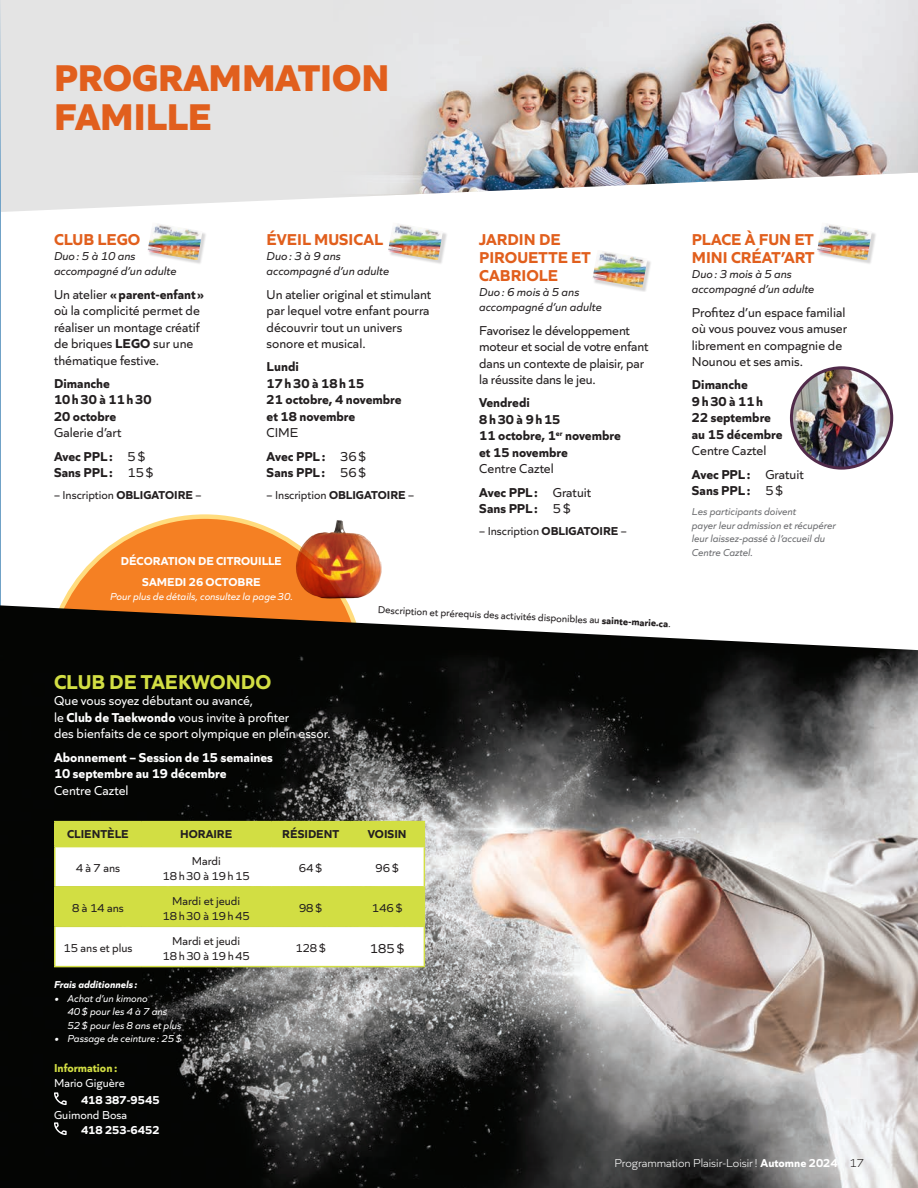
<style>
.page{position:relative;width:918px;height:1188px;background:#fff}
.page>*{position:absolute;margin:0;border:0;box-sizing:border-box;transform-origin:0 0}
.t1{font:800 39px/39px "Quiet Sans";color:#e15f1d}
.t2{font:700 21px "Quiet Sans";color:#d2de43}
.t3{font:700 16.5px/18px "Quiet Sans";color:#e15f1d}
.t4{font:13.5px/16.5px "Quiet Sans";color:#231f20}
.t5{font:700 13.5px/16.5px "Quiet Sans";color:#231f20}
.t6{font:13.5px/16.5px "Quiet Sans";color:#fff}
.t7{font:700 13.5px/16.5px "Quiet Sans";color:#fff}
.t8{font:12px/15px "Quiet Sans";color:#231f20;text-align:center}
.t9{font:italic 12px/15px "Quiet Sans";color:#231f20}
.t10{font:700 12px/21.1px "Quiet Sans";color:#fff;text-align:center}
.t11{font:300 12px "Quiet Sans";color:#fff}
.t12{font:700 12px "Quiet Sans";color:#231f20}
.t13{font:12px "Quiet Sans";color:#fff}
.t14{font:700 12px "Quiet Sans";color:#d2de43}
.t15{font:italic 10.5px/13.5px "Quiet Sans";color:#fff}
.t16{font:italic 10.5px/13.5px "Quiet Sans";color:#6c6d70}
.t17{font:10.5px "Quiet Sans";color:#231f20}
.t18{font:italic 700 10.5px "Quiet Sans";color:#fff}
.s1{font-weight:700}
.s2{font-weight:400}
.s3{color:#231f20}
</style>
<div class="page">
<div style="left:47px;top:517px;width:316px;height:315px;background:#f58023;border-radius:50%"></div>
<hr style="left:0;top:0;width:1px;height:675px;background:#70a2c7">
<img style="left:791px;top:368px;width:101px;height:100px;border-radius:50px">
<div style="left:790px;top:366px;width:103px;height:104px;border:3px solid #512a4a;border-radius:50%"></div>
<div style="left:0;top:0;width:333px;height:212px;background:#e4e4e4"></div>
<img style="left:333px;top:0;width:585px;height:198px">
<img style="left:0;top:605px;width:918px;height:583px">
<div style="left:149px;top:223px;width:58px;height:42px;background:#231f20;opacity:.18"></div>
<img style="left:147px;top:223px;width:55px;height:37px">
<div style="left:389px;top:223px;width:58px;height:42px;background:#231f20;opacity:.18"></div>
<img style="left:388px;top:223px;width:55px;height:37px">
<div style="left:818px;top:223px;width:58px;height:42px;background:#231f20;opacity:.18"></div>
<img style="left:817px;top:223px;width:55px;height:37px">
<div style="left:594px;top:251px;width:58px;height:41px;background:#231f20;opacity:.18"></div>
<img style="left:592px;top:251px;width:55px;height:37px">
<svg style="left:56px;top:847px;width:368px;height:119px"></svg>
<div style="left:56px;top:887px;width:368px;height:39px;background:#d2de43"></div>
<hr style="left:54px;top:821px;width:87px;height:1px;background:#d2de43">
<hr style="left:54px;top:822px;width:2px;height:24px;background:#d2de43">
<hr style="left:141px;top:821px;width:130px;height:1px;background:#d2de43">
<hr style="left:271px;top:821px;width:79px;height:1px;background:#d2de43">
<hr style="left:350px;top:821px;width:75px;height:1px;background:#d2de43">
<div style="left:56px;top:822px;width:369px;height:24px;background:#d2de43"></div>
<hr style="left:56px;top:886px;width:85px;height:1px;background:#d2de43">
<hr style="left:141px;top:886px;width:130px;height:1px;background:#d2de43">
<hr style="left:271px;top:886px;width:79px;height:1px;background:#d2de43">
<hr style="left:350px;top:886px;width:74px;height:1px;background:#d2de43">
<hr style="left:56px;top:926px;width:85px;height:1px;background:#d2de43">
<hr style="left:141px;top:926px;width:130px;height:1px;background:#d2de43">
<hr style="left:271px;top:926px;width:79px;height:1px;background:#d2de43">
<hr style="left:350px;top:926px;width:74px;height:1px;background:#d2de43">
<hr style="left:54px;top:846px;width:87px;height:1px;background:#d2de43">
<hr style="left:54px;top:847px;width:2px;height:40px;background:#d2de43">
<hr style="left:141px;top:846px;width:130px;height:1px;background:#d2de43">
<hr style="left:271px;top:846px;width:79px;height:1px;background:#d2de43">
<hr style="left:350px;top:846px;width:75px;height:1px;background:#d2de43">
<hr style="left:424px;top:847px;width:1px;height:40px;background:#d2de43">
<hr style="left:54px;top:887px;width:2px;height:40px;background:#d2de43">
<hr style="left:424px;top:887px;width:1px;height:40px;background:#d2de43">
<hr style="left:54px;top:927px;width:2px;height:39px;background:#d2de43">
<hr style="left:424px;top:927px;width:1px;height:39px;background:#d2de43">
<hr style="left:54px;top:966px;width:87px;height:1px;background:#d2de43">
<hr style="left:141px;top:966px;width:130px;height:1px;background:#d2de43">
<hr style="left:271px;top:966px;width:79px;height:1px;background:#d2de43">
<hr style="left:350px;top:966px;width:75px;height:1px;background:#d2de43">
<svg style="left:54px;top:1092px;width:13px;height:13px"></svg>
<svg style="left:54px;top:1122px;width:13px;height:13px"></svg>
<img style="left:275px;top:520px;width:107px;height:80px">
<h1 class="t1" style="left:54px;top:55px;width:337px">PROGRAMMATION<br>FAMILLE</h1>
<p class="t3" style="left:54px;top:229px;width:88px">CLUB LEGO</p>
<p class="t9" style="left:54px;top:248px;width:124px">Duo: 5 à 10 ans accompagné d’un adulte</p>
<p class="t4" style="left:54px;top:285px;width:152px">Un atelier <span class="s1">«parent-enfant» </span>où la complicité permet de réaliser un montage créatif de briques <span class="s1">LEGO</span> sur une thématique festive.</p>
<p class="t5" style="left:54px;top:374px;width:99px">Dimanche<br>10h30 à 11h30<br>20 octobre</p>
<p class="t4" style="left:54px;top:420px;width:93px;line-height:23.2px">Galerie d’art<br><span class="s1">Avec PPL:</span> 5$</p>
<p class="t5" style="left:54px;top:463px;width:101px">Sans PPL: <span class="s2">15$</span></p>
<p class="t8" style="left:54px;top:486px;width:149px">– Inscription <span class="s1">OBLIGATOIRE</span> –</p>
<p class="t3" style="left:267px;top:229px;width:118px">ÉVEIL MUSICAL</p>
<p class="t9" style="left:267px;top:248px;width:124px">Duo: 3 à 9 ans accompagné d’un adulte</p>
<p class="t4" style="left:267px;top:285px;width:166px">Un atelier original et stimulant par lequel votre enfant pourra découvrir tout un univers sonore et musical.</p>
<p class="t5" style="left:267px;top:357px;width:137px">Lundi<br>17h30 à 18h15<br>21 octobre, 4 novembre et 18 novembre</p>
<p class="t5" style="left:267px;top:420px;width:101px;line-height:23.2px"><span class="s2">CIME<br></span>Avec PPL: <span class="s2">36$</span></p>
<p class="t5" style="left:267px;top:463px;width:101px">Sans PPL: <span class="s2">56$</span></p>
<p class="t8" style="left:267px;top:486px;width:149px">– Inscription <span class="s1">OBLIGATOIRE</span> –</p>
<p class="t10" style="left:121px;top:549px;width:163px">DÉCORATION DE CITROUILLE<br>SAMEDI 26 OCTOBRE</p>
<p class="t15" style="left:110px;top:589px;width:184px">Pour plus de détails, consultez la page 30.</p>
<p class="t3" style="left:479px;top:229px;width:113px">JARDIN DE<br>PIROUETTE ET<br>CABRIOLE</p>
<p class="t9" style="left:479px;top:284px;width:124px">Duo: 6 mois à 5 ans accompagné d’un adulte</p>
<p class="t4" style="left:479px;top:321px;width:171px">Favorisez le développement moteur et social de votre enfant dans un contexte de plaisir, par la réussite dans le jeu.</p>
<p class="t5" style="left:479px;top:393px;width:143px">Vendredi<br>8h30 à 9h15<br>11 octobre, 1<sup>er</sup> novembre et 15 novembre</p>
<p class="t4" style="left:479px;top:456px;width:114px;line-height:23.2px">Centre Caztel<br><span class="s1">Avec PPL:</span> Gratuit</p>
<p class="t5" style="left:479px;top:499px;width:93px">Sans PPL: <span class="s2">5$</span></p>
<p class="t8" style="left:479px;top:522px;width:149px">– Inscription <span class="s1">OBLIGATOIRE</span> –</p>
<p class="t17" style="left:378px;top:601px;width:295px;rotate:3deg">Description et prérequis des activités disponibles au <span class="s1">sainte-marie.ca</span>.</p>
<h2 class="t2" style="left:54px;top:665px;width:219px">CLUB DE TAEKWONDO</h2>
<p class="t6" style="left:54px;top:692px;width:278px">Que vous soyez débutant ou avancé,<br>le <span class="s1">Club de Taekwondo</span> vous invite à profiter<br>des bienfaits de ce sport olympique en plein essor.</p>
<p class="t7" style="left:54px;top:748px;width:220px">Abonnement – Session de 15 semaines<br>10 septembre au 19 décembre</p>
<p class="t6" style="left:54px;top:781px;width:76px">Centre Caztel</p>
<p class="t12" style="left:67px;top:825px;width:63px">CLIENTÈLE</p>
<p class="t12" style="left:180px;top:825px;width:54px">HORAIRE</p>
<p class="t12" style="left:282px;top:825px;width:58px">RÉSIDENT</p>
<p class="t12" style="left:368px;top:825px;width:40px">VOISIN</p>
<p class="t8" style="left:76px;top:860px;width:46px">4 à 7 ans</p>
<p class="t8" style="left:163px;top:852px;width:89px">Mardi<br>18h30 à 19h15</p>
<p class="t8" style="left:299px;top:860px;width:25px">64$</p>
<p class="t8" style="left:376px;top:860px;width:25px">96$</p>
<p class="t8" style="left:72px;top:900px;width:53px">8 à 14 ans</p>
<p class="t8" style="left:163px;top:892px;width:89px">Mardi et jeudi<br>18h30 à 19h45</p>
<p class="t8" style="left:299px;top:900px;width:25px">98$</p>
<p class="t8" style="left:372px;top:900px;width:32px">146$</p>
<p class="t8" style="left:63px;top:940px;width:70px">15 ans et plus</p>
<p class="t8" style="left:163px;top:932px;width:89px">Mardi et jeudi<br>18h30 à 19h45</p>
<p class="t8" style="left:295px;top:940px;width:32px">128$</p>
<p class="t4" style="left:370px;top:939px;width:36px">185$</p>
<p class="t18" style="left:54px;top:977px;width:85px">Frais additionnels :</p>
<p class="t15" style="left:68px;top:991px;width:115px;text-indent:-14px"><span class="s1">•</span> Achat d’un kimono<br>40$ pour les 4 à 7 ans<br>52$ pour les 8 ans et plus</p>
<p class="t15" style="left:54px;top:1031px;width:129px"><span class="s1">•</span> Passage de ceinture: 25$</p>
<p class="t14" style="left:54px;top:1059px;width:65px">Information:</p>
<p class="t13" style="left:54px;top:1075px;width:72px">Mario Giguère</p>
<p class="t10" style="left:81px;top:1088px;width:80px">418 387-9545</p>
<p class="t13" style="left:54px;top:1106px;width:75px">Guimond Bosa</p>
<p class="t10" style="left:81px;top:1118px;width:80px">418 253-6452</p>
<p class="t3" style="left:692px;top:229px;width:124px">PLACE À FUN ET<br>MINI CRÉAT’ART</p>
<p class="t9" style="left:692px;top:266px;width:124px">Duo: 3 mois à 5 ans accompagné d’un adulte</p>
<p class="t4" style="left:692px;top:303px;width:157px">Profitez d’un espace familial où vous pouvez vous amuser librement en compagnie de<br>Nounou et ses amis.</p>
<p class="t5" style="left:692px;top:375px;width:92px">Dimanche<br>9h30 à 11h<br>22 septembre au 15 décembre</p>
<p class="t4" style="left:692px;top:438px;width:114px;line-height:23.2px">Centre Caztel<br><span class="s1">Avec PPL:</span> Gratuit</p>
<p class="t5" style="left:692px;top:481px;width:93px">Sans PPL: <span class="s2">5$</span></p>
<p class="t16" style="left:692px;top:504px;width:146px">Les participants doivent<br>payer leur admission et récupérer leur laissez-passé à l’accueil du<br>Centre Caztel.</p>
<p class="t11" style="left:614px;top:1154px;width:251px">Programmation Plaisir-Loisir! <span class="s1">Automne 2024</span> <span class="s3">17</span></p>
</div>
